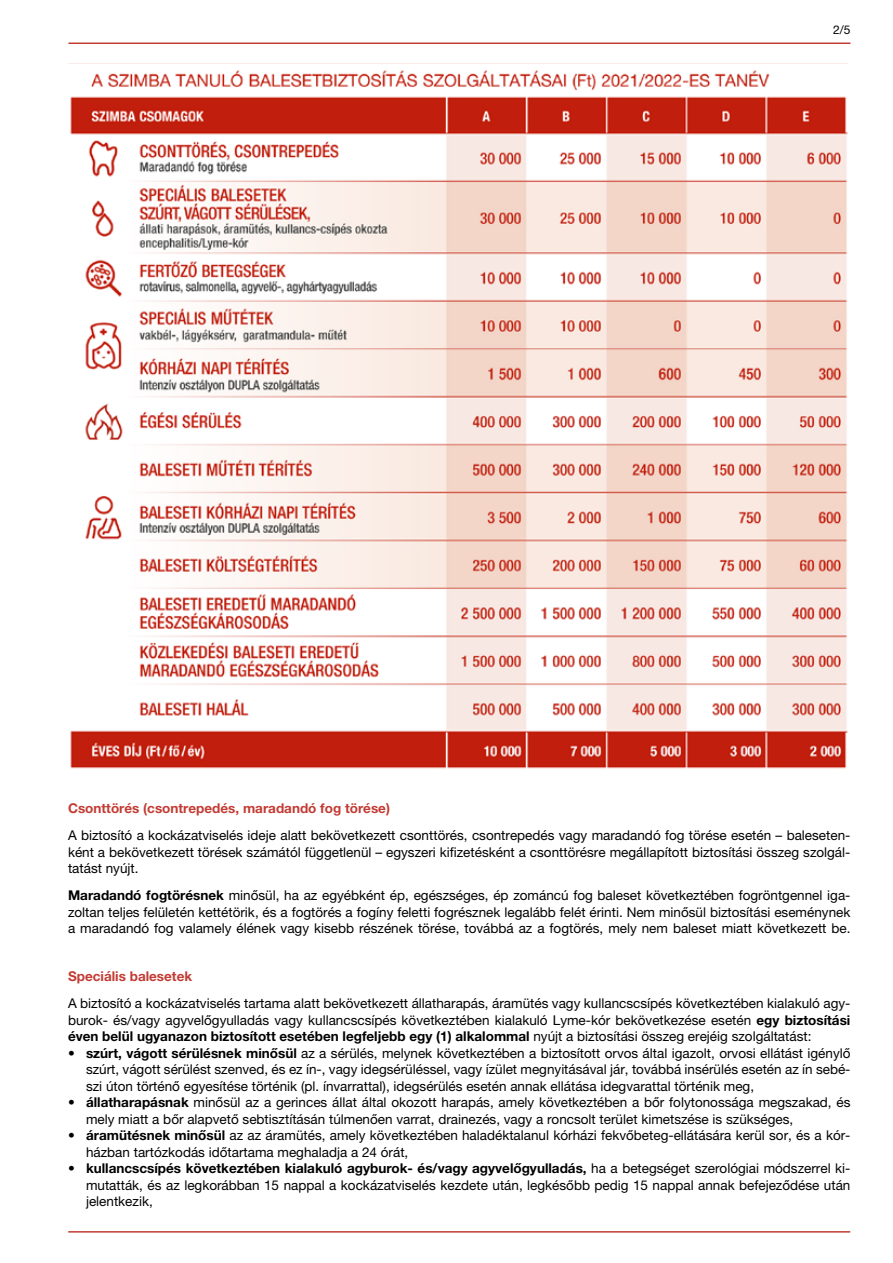
<style>
.page{position:relative;width:893px;height:1263px;background:#fff}
.page>*{position:absolute;margin:0;border:0;box-sizing:border-box;transform-origin:0 0}
.t1{font:13.5px/16.5px "Helvetica Neue LT Pro";color:#000;text-align:justify}
.t2{font:700 13.5px "Helvetica Neue LT Pro";color:#c23b33}
.t3{font:12px "Helvetica Neue LT Pro";color:#000}
.s1{font-weight:700}
</style>
<div class="page">
<hr style="left:68px;top:43px;width:782px;height:1px;background:#c23b33">
<hr style="left:68px;top:1231px;width:782px;height:1px;background:#c23b33">
<img style="left:70px;top:70px;width:778px;height:699px">
<p class="t3" style="left:833px;top:23px;width:19px">2/5</p>
<p class="t2" style="left:68px;top:800px;width:323px">Csonttörés (csontrepedés, maradandó fog törése)</p>
<p class="t1" style="left:68px;top:827px;width:784px">A biztosító a kockázatviselés ideje alatt bekövetkezett csonttörés, csontrepedés vagy maradandó fog törése esetén – baleseten&shy;ként a bekövetkezett törések számától függetlenül – egyszeri kifizetésként a csonttörésre megállapított biztosítási összeg szolgál&shy;tatást nyújt.</p>
<p class="t1" style="left:68px;top:887px;width:784px"><span class="s1">Maradandó fogtörésnek</span> minősül, ha az egyébként ép, egészséges, ép zománcú fog baleset következtében fogröntgennel iga&shy;zoltan teljes felületén kettétörik, és a fogtörés a fogíny feletti fogrésznek legalább felét érinti. Nem minősül biztosítási eseménynek a maradandó fog valamely élének vagy kisebb részének törése, továbbá az a fogtörés, mely nem baleset miatt következett be.</p>
<p class="t2" style="left:68px;top:968px;width:126px">Speciális balesetek</p>
<p class="t1" style="left:68px;top:995px;width:784px">A biztosító a kockázatviselés tartama alatt bekövetkezett állatharapás, áramütés vagy kullancscsípés következtében kialakuló agy&shy;burok- és/vagy agyvelőgyulladás vagy kullancscsípés következtében kialakuló Lyme-kór bekövetkezése esetén <span class="s1">egy biztosítási éven belül ugyanazon biztosított esetében legfeljebb egy (1) alkalommal</span> nyújt a biztosítási összeg erejéig szolgáltatást:</p>
<p class="t1" style="left:86px;top:1045px;width:766px;text-indent:-18px">• <span class="s1">szúrt, vágott sérülésnek minősül</span> az a sérülés, melynek következtében a biztosított orvos által igazolt, orvosi ellátást igénylő szúrt, vágott sérülést szenved, és ez ín-, vagy idegsérüléssel, vagy ízület megnyitásával jár, továbbá insérülés esetén az ín sebé&shy;szi úton történő egyesítése történik (pl. ínvarrattal), idegsérülés esetén annak ellátása idegvarattal történik meg,</p>
<p class="t1" style="left:86px;top:1094px;width:766px;text-indent:-18px">• <span class="s1">állatharapásnak</span> minősül az a gerinces állat által okozott harapás, amely következtében a bőr folytonossága megszakad, és mely miatt a bőr alapvető sebtisztításán túlmenően varrat, drainezés, vagy a roncsolt terület kimetszése is szükséges,</p>
<p class="t1" style="left:86px;top:1127px;width:766px;text-indent:-18px">• <span class="s1">áramütésnek minősül</span> az az áramütés, amely következtében haladéktalanul kórházi fekvőbeteg-ellátására kerül sor, és a kór&shy;házban tartózkodás időtartama meghaladja a 24 órát,</p>
<p class="t1" style="left:86px;top:1160px;width:766px;text-indent:-18px">• <span class="s1">kullancscsípés következtében kialakuló agyburok- és/vagy agyvelőgyulladás,</span> ha a betegséget szerológiai módszerrel ki&shy;mutatták, és az legkorábban 15 nappal a kockázatviselés kezdete után, legkésőbb pedig 15 nappal annak befejeződése után jelentkezik,</p>
</div>
